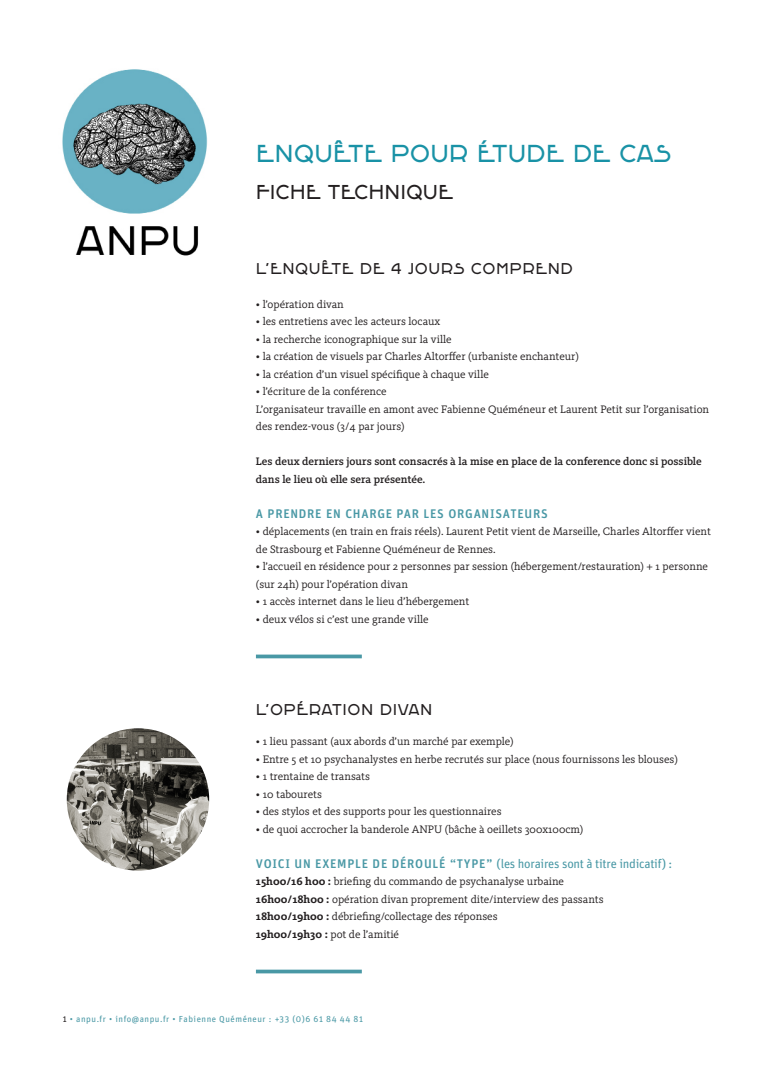
<style>
.page{position:relative;width:780px;height:1088px;background:#fff}
.page>*{position:absolute;margin:0;border:0;box-sizing:border-box;transform-origin:0 0}
.t1{font:27.5px "Excursion Poste Bis";color:#1992a6}
.t2{font:22.5px "Excursion Poste Bis";color:#231f20}
.t3{font:17.5px "Excursion Poste Bis";letter-spacing:.03em;color:#231f20}
.t4{font:12.5px "Unit Pro";letter-spacing:-.02em;color:#4998a5}
.t5{font:500 12.5px "Unit Pro";letter-spacing:.06em;color:#4998a5}
.t6{font:11.25px/17.5px "Kievit Slab OT";color:#231f20}
.t7{font:500 11.25px/17.5px "Kievit Slab OT";color:#231f20}
.t8{font:8.75px "Unit Pro";letter-spacing:.06em;color:#4998a5}
.s1{font-weight:500}
.s2{font-weight:700}
.s3{color:#231f20}
</style>
<div class="page">
<img style="left:62px;top:69px;width:146px;height:187px">
<svg style="left:256px;top:654px;width:106px;height:4px"></svg>
<svg style="left:256px;top:969px;width:106px;height:4px"></svg>
<img style="left:67px;top:728px;width:142px;height:142px;border-radius:71px">
<h1 class="t1" style="left:256px;top:135px;width:417px">ENQUÊTE POUR ÉTUDE DE CAS</h1>
<h2 class="t2" style="left:256px;top:178px;width:199px">FICHE TECHNIQUE</h2>
<h3 class="t3" style="left:256px;top:258px;width:318px">L’ENQUÊTE DE 4 JOURS COMPREND</h3>
<p class="t6" style="left:256px;top:295px;width:89px">• l’opération divan</p>
<p class="t6" style="left:256px;top:313px;width:186px">• les entretiens avec les acteurs locaux</p>
<p class="t6" style="left:256px;top:330px;width:197px">• la recherche iconographique sur la ville</p>
<p class="t6" style="left:256px;top:348px;width:324px">• la création de visuels par Charles Altorffer (urbaniste enchanteur)</p>
<p class="t6" style="left:256px;top:365px;width:234px">• la création d’un visuel spécifique à chaque ville</p>
<p class="t6" style="left:256px;top:383px;width:455px">• l’écriture de la conférence<br>L’organisateur travaille en amont avec Fabienne Quéméneur et Laurent Petit sur l’organisation des rendez-vous (3/4 par jours)</p>
<p class="t7" style="left:256px;top:453px;width:447px">Les deux derniers jours sont consacrés à la mise en place de la conference donc si possible dans le lieu où elle sera présentée.</p>
<p class="t5" style="left:256px;top:505px;width:293px">A PRENDRE EN CHARGE PAR LES ORGANISATEURS</p>
<p class="t6" style="left:256px;top:523px;width:456px">• déplacements (en train en frais réels). Laurent Petit vient de Marseille, Charles Altorffer vient de Strasbourg et Fabienne Quéméneur de Rennes.</p>
<p class="t6" style="left:256px;top:558px;width:453px">• l’accueil en résidence pour 2 personnes par session (hébergement/restauration) + 1 personne (sur 24h) pour l’opération divan</p>
<p class="t6" style="left:256px;top:593px;width:215px">• 1 accès internet dans le lieu d’hébergement</p>
<p class="t6" style="left:256px;top:610px;width:174px">• deux vélos si c’est une grande ville</p>
<h3 class="t3" style="left:256px;top:698px;width:178px">L’OPÉRATION DIVAN</h3>
<p class="t6" style="left:256px;top:733px;width:259px">• 1 lieu passant (aux abords d’un marché par exemple)</p>
<p class="t6" style="left:256px;top:750px;width:423px">• Entre 5 et 10 psychanalystes en herbe recrutés sur place (nous fournissons les blouses)</p>
<p class="t6" style="left:256px;top:768px;width:116px">• 1 trentaine de transats</p>
<p class="t6" style="left:256px;top:785px;width:67px">• 10 tabourets</p>
<p class="t6" style="left:256px;top:803px;width:247px">• des stylos et des supports pour les questionnaires</p>
<p class="t6" style="left:256px;top:820px;width:329px">• de quoi accrocher la banderole ANPU (bâche à oeillets 300x100cm)</p>
<p class="t4" style="left:256px;top:855px;width:418px"><span class="s1">VOICI UN EXEMPLE DE DÉROULÉ “TYPE”</span> (les horaires sont à titre indicatif) :</p>
<p class="t6" style="left:256px;top:873px;width:349px"><span class="s2">15h00/16 h00 :</span> briefing du commando de psychanalyse urbaine <span class="s2">16h00/18h00 :</span> opération divan proprement dite/interview des passants <span class="s2">18h00/19h00 :</span> débriefing/collectage des réponses<br><span class="s2">19h00/19h30 :</span> pot de l’amitié</p>
<p class="t8" style="left:63px;top:1014px;width:302px"><span class="s3">1</span> • anpu.fr • info@anpu.fr • Fabienne Quéméneur : +33 (0)6 61 84 44 81</p>
</div>
